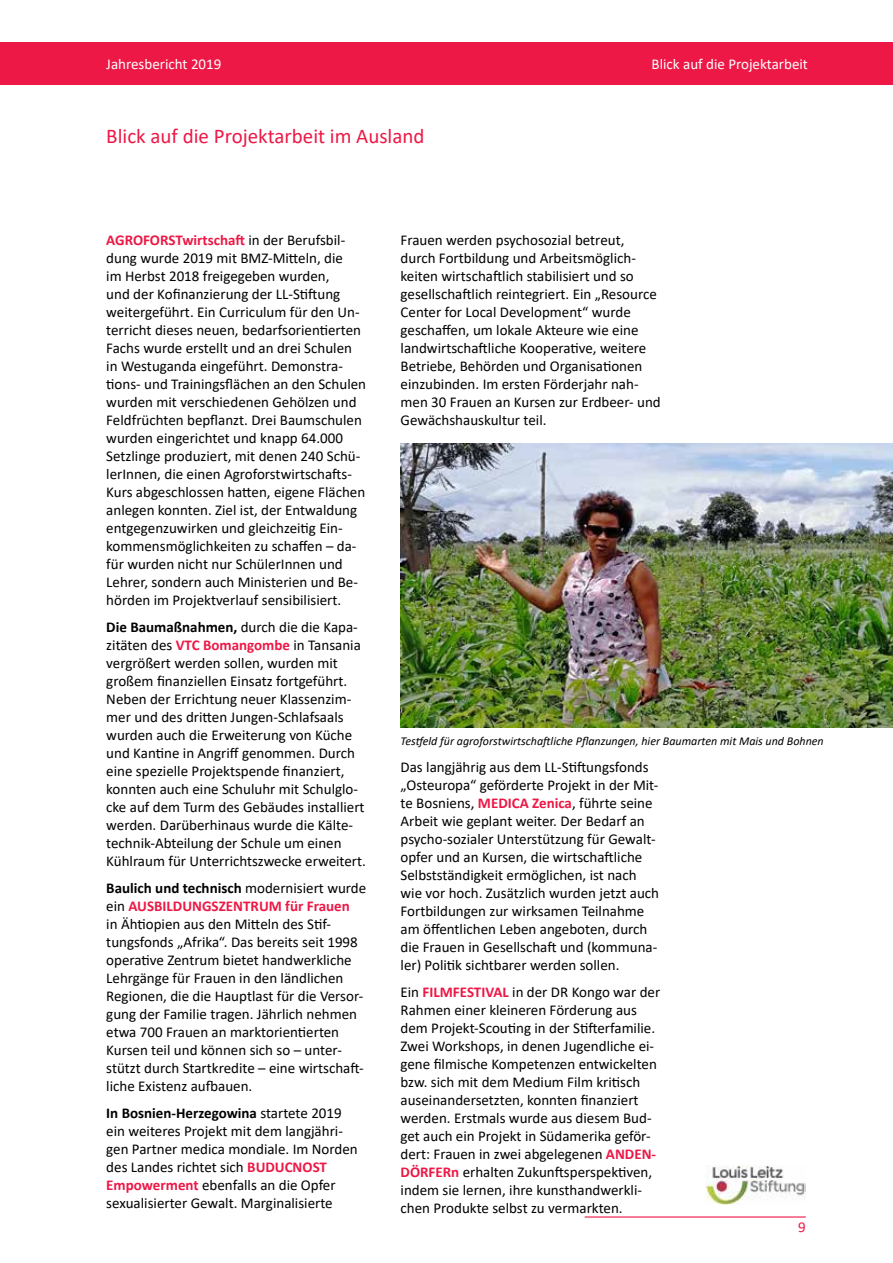
<style>
.page{position:relative;width:893px;height:1263px;background:#fff}
.page>*{position:absolute;margin:0;border:0;box-sizing:border-box;transform-origin:0 0}
.t1{font:21px "Calibri";color:#ed1846}
.t2{font:15px/18px "Calibri";color:#000}
.t3{font:15px "Calibri";color:#fff}
.t4{font:15px "Calibri";color:#ed1846}
.t5{font:italic 12px "Calibri";color:#000}
.s1{font-weight:700;color:#ed1846}
.s2{font-weight:700}
</style>
<div class="page">
<hr style="left:585px;top:1216px;width:221px;height:1px;background:#ed1846">
<div style="left:0;top:43px;width:893px;height:42px;background:#ed1846"></div>
<img style="left:706px;top:1165px;width:100px;height:39px">
<img style="left:401px;top:444px;width:492px;height:284px">
<p class="t3" style="left:106px;top:54px;width:117px">Jahresbericht 2019</p>
<p class="t3" style="left:652px;top:54px;width:158px">Blick auf die Projektarbeit</p>
<h1 class="t1" style="left:106px;top:122px;width:320px">Blick auf die Projektarbeit im Ausland</h1>
<p class="t2" style="left:106px;top:231px;width:261px"><span class="s1">AGROFORSTwirtschaft</span> in der Berufsbil&shy;dung wurde 2019 mit BMZ-Mitteln, die<br>im Herbst 2018 freigegeben wurden,<br>und der Kofinanzierung der LL-Stiftung weitergeführt. Ein Curriculum für den Un&shy;terricht dieses neuen, bedarfsorientierten Fachs wurde erstellt und an drei Schulen in Westuganda eingeführt. Demonstra&shy;tions- und Trainingsflächen an den Schulen wurden mit verschiedenen Gehölzen und Feldfrüchten bepflanzt. Drei Baumschulen wurden eingerichtet und knapp 64.000<br>Setzlinge produziert, mit denen 240 Schü&shy;lerInnen, die einen Agroforstwirtschafts-Kurs abgeschlossen hatten, eigene Flächen anlegen konnten. Ziel ist, der Entwaldung entgegenzuwirken und gleichzeitig Ein&shy;kommensmöglichkeiten zu schaffen – da&shy;für wurden nicht nur SchülerInnen und Lehrer, sondern auch Ministerien und Be&shy;hörden im Projektverlauf sensibilisiert.</p>
<p class="t2" style="left:106px;top:618px;width:261px"><span class="s2">Die Baumaßnahmen,</span> durch die die Kapa&shy;zitäten des <span class="s1">VTC Bomangombe</span> in Tansania vergrößert werden sollen, wurden mit großem finanziellen Einsatz fortgeführt.<br>Neben der Errichtung neuer Klassenzim&shy;mer und des dritten Jungen-Schlafsaals wurden auch die Erweiterung von Küche und Kantine in Angriff genommen. Durch eine spezielle Projektspende finanziert, konnten auch eine Schuluhr mit Schulglo&shy;cke auf dem Turm des Gebäudes installiert werden. Darüberhinaus wurde die Kälte&shy;technik-Abteilung der Schule um einen Kühlraum für Unterrichtszwecke erweitert.</p>
<p class="t2" style="left:106px;top:879px;width:261px"><span class="s2">Baulich und technisch</span> modernisiert wurde ein <span class="s1">AUSBILDUNGSZENTRUM für Frauen<br></span>in Ähtiopien aus den Mitteln des Stif&shy;tungsfonds „Afrika“. Das bereits seit 1998 operative Zentrum bietet handwerkliche Lehrgänge für Frauen in den ländlichen Regionen, die die Hauptlast für die Versor&shy;gung der Familie tragen. Jährlich nehmen etwa 700 Frauen an marktorientierten Kursen teil und können sich so – unter&shy;stützt durch Startkredite – eine wirtschaft&shy;liche Existenz aufbauen.</p>
<p class="t2" style="left:106px;top:1104px;width:253px"><span class="s2">In Bosnien-Herzegowina</span> startete 2019 ein weiteres Projekt mit dem langjähri&shy;gen Partner medica mondiale. Im Norden des Landes richtet sich <span class="s1">BUDUCNOST Empowerment</span> ebenfalls an die Opfer sexualisierter Gewalt. Marginalisierte</p>
<p class="t2" style="left:401px;top:231px;width:262px">Frauen werden psychosozial betreut, durch Fortbildung und Arbeitsmöglich&shy;keiten wirtschaftlich stabilisiert und so gesellschaftlich reintegriert. Ein „Resource Center for Local Development“ wurde geschaffen, um lokale Akteure wie eine landwirtschaftliche Kooperative, weitere Betriebe, Behörden und Organisationen einzubinden. Im ersten Förderjahr nah&shy;men 30 Frauen an Kursen zur Erdbeer- und Gewächshauskultur teil.</p>
<p class="t5" style="left:401px;top:733px;width:425px">Testfeld für agroforstwirtschaftliche Pflanzungen, hier Baumarten mit Mais und Bohnen</p>
<p class="t2" style="left:401px;top:758px;width:260px">Das langjährig aus dem LL-Stiftungsfonds „Osteuropa“ geförderte Projekt in der Mit&shy;te Bosniens, <span class="s1">MEDICA Zenica</span>, führte seine Arbeit wie geplant weiter. Der Bedarf an psycho-sozialer Unterstützung für Gewalt&shy;opfer und an Kursen, die wirtschaftliche Selbstständigkeit ermöglichen, ist nach wie vor hoch. Zusätzlich wurden jetzt auch Fortbildungen zur wirksamen Teilnahme am öffentlichen Leben angeboten, durch die Frauen in Gesellschaft und (kommuna&shy;ler) Politik sichtbarer werden sollen.</p>
<p class="t2" style="left:401px;top:983px;width:261px">Ein <span class="s1">FILMFESTIVAL</span> in der DR Kongo war der Rahmen einer kleineren Förderung aus dem Projekt-Scouting in der Stifterfamilie.<br>Zwei Workshops, in denen Jugendliche ei&shy;gene filmische Kompetenzen entwickelten bzw. sich mit dem Medium Film kritisch auseinandersetzten, konnten finanziert werden. Erstmals wurde aus diesem Bud&shy;get auch ein Projekt in Südamerika geför&shy;dert: Frauen in zwei abgelegenen <span class="s1">ANDEN-DÖRFERn</span> erhalten Zukunftsperspektiven, indem sie lernen, ihre kunsthandwerkli&shy;chen Produkte selbst zu vermarkten.</p>
<p class="t4" style="left:798px;top:1217px;width:9px">9</p>
</div>
